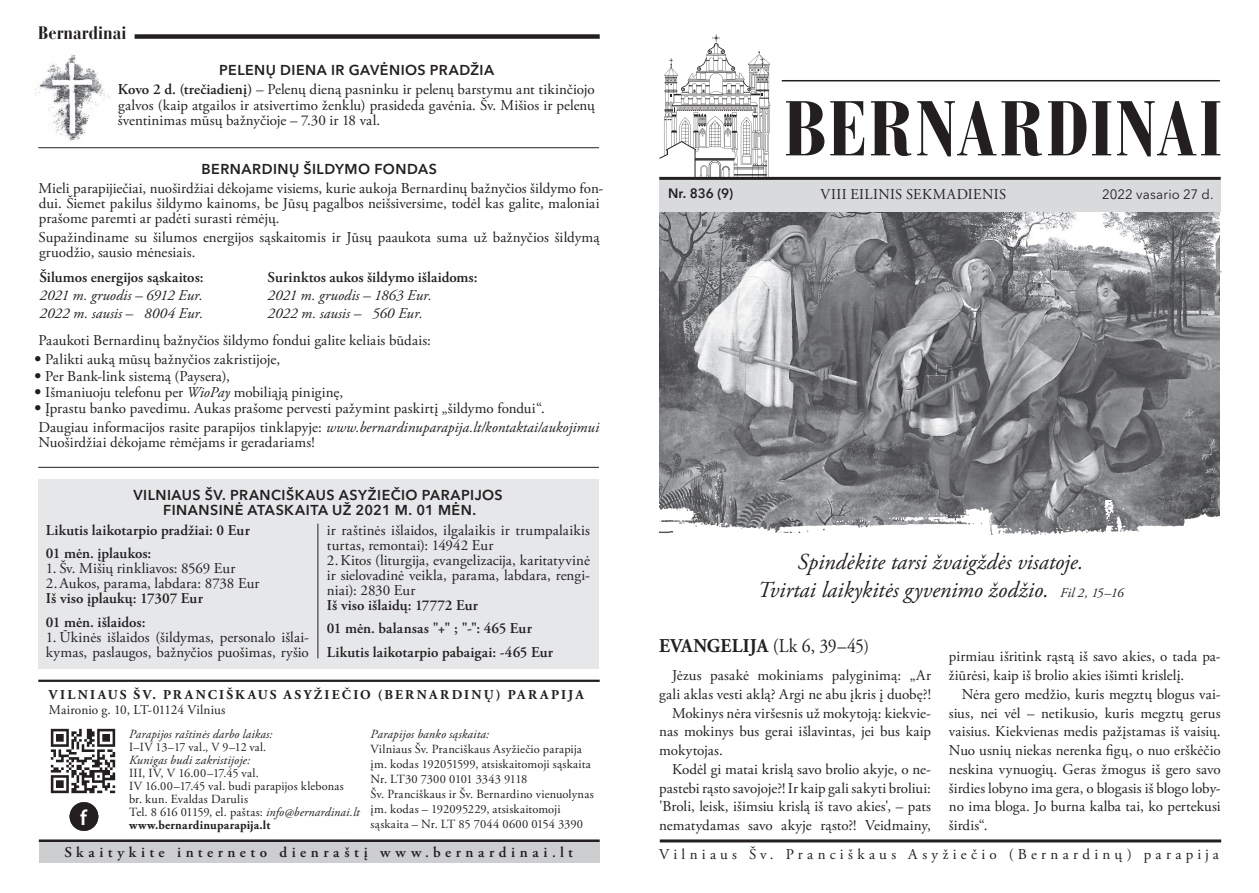
<style>
.page{position:relative;width:1259px;height:893px;background:#fff}
.page>*{position:absolute;margin:0;border:0;box-sizing:border-box;transform-origin:0 0}
.t1{font:700 condensed 76.95px "Bauer Bodoni CE";letter-spacing:.025em;color:#231f20}
.t2{font:italic 22.8px "Adobe Garamond Pro";color:#231f20}
.t3{font:600 21.6px "Myriad Pro";color:#fff}
.t4{font:700 19.5px "Adobe Garamond Pro";letter-spacing:.01em;color:#231f20;scale:.94 1}
.t5{font:700 condensed 18px "Bauer Bodoni CE";color:#231f20}
.t6{font:15px/18.8px "Adobe Garamond Pro";letter-spacing:.005em;color:#231f20}
.t7{font:600 15px "Adobe Garamond Pro";letter-spacing:.005em;color:#231f20}
.t8{font:italic 15px "Adobe Garamond Pro";letter-spacing:.005em;color:#231f20}
.t9{font:15px "Adobe Garamond Pro";letter-spacing:.285em;color:#231f20}
.t10{font:600 15px "Adobe Garamond Pro";letter-spacing:.305em;color:#231f20}
.t11{font:15px "Adobe Garamond Pro";letter-spacing:.025em;color:#231f20}
.t12{font:600 14.25px/14.2px "Avenir Next LT Pro";letter-spacing:.035em;color:#231f20;text-align:center}
.t13{font:700 13.5px "Adobe Garamond Pro";letter-spacing:.165em;color:#231f20}
.t14{font:13.5px "Adobe Garamond Pro";color:#231f20}
.t15{font:13.5px "Avenir Next LT Pro";letter-spacing:.01em;color:#231f20}
.t16{font:600 13.5px "Avenir Next LT Pro";color:#231f20}
.t17{font:12.45px/13px "Adobe Garamond Pro";letter-spacing:.015em;color:#231f20}
.t18{font:italic 12.45px "Adobe Garamond Pro";letter-spacing:.01em;color:#231f20}
.s1{font-weight:600}
.s2{font-family:"Avenir Next LT Pro";font-stretch:condensed}
.s3{font-style:italic}
.s4{font-weight:700}
.s5{font-size:13.35px}
.s6{font-weight:400}
.s7{font-weight:400;font-size:18px}
</style>
<div class="page">
<hr style="left:782px;top:80px;width:438px;height:1px;background:#231f20">
<hr style="left:39px;top:839px;width:561px;height:3px;background:#231f20">
<div style="left:135px;top:34px;width:465px;height:5px;background:#231f20"></div>
<hr style="left:660px;top:839px;width:561px;height:3px;background:#231f20">
<div style="left:39px;top:842px;width:561px;height:21px;background:#cdced0"></div>
<hr style="left:38px;top:680px;width:562px;height:2px;background:#231f20">
<svg style="left:659px;top:34px;width:111px;height:143px"></svg>
<hr style="left:659px;top:177px;width:561px;height:3px;background:#231f20">
<img style="left:50px;top:728px;width:66px;height:66px">
<div style="left:70px;top:802px;width:28px;height:29px;background:#231f20;border-radius:50%"></div>
<img style="left:659px;top:211px;width:561px;height:290px">
<div style="left:38px;top:480px;width:561px;height:189px;background:#e6e7e9"></div>
<hr style="left:317px;top:524px;width:1px;height:134px;background:#231f20">
<div style="left:659px;top:180px;width:561px;height:31px;background:#d9dadc"></div>
<img style="left:659px;top:501px;width:561px;height:34px">
<hr style="left:38px;top:147px;width:561px;height:1px;background:#231f20">
<hr style="left:38px;top:467px;width:561px;height:1px;background:#231f20">
<img style="left:34px;top:54px;width:76px;height:87px">
<p class="t5" style="left:38px;top:22px;width:90px">Bernardinai</p>
<p class="t12" style="left:219px;top:62px;width:276px">PELENŲ DIENA IR GAVĖNIOS PRADŽIA</p>
<p class="t6" style="left:118px;top:82px;width:479px;line-height:15.5px;text-align:justify"><span class="s1">Kovo 2 d. (trečiadienį)</span> – Pelenų dieną pasninku ir pelenų barstymu ant tikinčiojo galvos (kaip atgailos ir atsivertimo ženklu) prasideda gavėnia. Šv. Mišios ir pelenų šventinimas mūsų bažnyčioje – 7.30 ir 18 val.</p>
<p class="t12" style="left:202px;top:162px;width:237px">BERNARDINŲ ŠILDYMO FONDAS</p>
<p class="t6" style="left:38px;top:181px;width:566px;line-height:15px">Mieli parapijiečiai, nuoširdžiai dėkojame visiems, kurie aukoja Bernardinų bažnyčios šildymo fon&shy;dui. Šiemet pakilus šildymo kainoms, be Jūsų pagalbos neišsiversime, todėl kas galite, maloniai prašome paremti ar padėti surasti rėmėjų.</p>
<p class="t6" style="left:39px;top:231px;width:562px;line-height:15px">Supažindiname su šilumos energijos sąskaitomis ir Jūsų paaukota suma už bažnyčios šildymą gruodžio, sausio mėnesiais.</p>
<p class="t7" style="left:39px;top:269px;width:166px">Šilumos energijos sąskaitos:</p>
<p class="t8" style="left:39px;top:286px;width:165px">2021 m. gruodis – 6912 Eur.</p>
<p class="t8" style="left:39px;top:304px;width:165px">2022 m. sausis – 8004 Eur.</p>
<p class="t7" style="left:267px;top:269px;width:212px">Surinktos aukos šildymo išlaidoms:</p>
<p class="t8" style="left:267px;top:286px;width:166px">2021 m. gruodis – 1863 Eur.</p>
<p class="t8" style="left:267px;top:304px;width:157px">2022 m. sausis – 560 Eur.</p>
<p class="t6" style="left:38px;top:332px;width:394px">Paaukoti Bernardinų bažnyčios šildymo fondui galite keliais būdais:</p>
<p class="t6" style="left:34px;top:351px;width:248px"><span class="s2">•</span> Palikti auką mūsų bažnyčios zakristijoje,</p>
<p class="t6" style="left:34px;top:367px;width:197px"><span class="s2">•</span> Per Bank-link sistemą (Paysera),</p>
<p class="t6" style="left:34px;top:383px;width:311px"><span class="s2">•</span> Išmaniuoju telefonu per <span class="s3">WioPay</span> mobiliąją piniginę,</p>
<p class="t6" style="left:34px;top:400px;width:512px"><span class="s2">•</span> Įprastu banko pavedimu. Aukas prašome pervesti pažymint paskirtį „šildymo fondui“.</p>
<p class="t6" style="left:38px;top:421px;width:562px;line-height:15px">Daugiau informacijos rasite parapijos tinklapyje: <span class="s3">www.bernardinuparapija.lt/kontaktai/aukojimui<br></span>Nuoširdžiai dėkojame rėmėjams ir geradariams!</p>
<p class="t12" style="left:133px;top:488px;width:371px">VILNIAUS ŠV. PRANCIŠKAUS ASYŽIEČIO PARAPIJOS<br>FINANSINĖ ATASKAITA UŽ 2021 M. 01 MĖN.</p>
<p class="t7" style="left:46px;top:521px;width:205px">Likutis laikotarpio pradžiai: 0 Eur</p>
<p class="t7" style="left:46px;top:545px;width:107px">01 mėn. įplaukos:</p>
<p class="t6" style="left:46px;top:559px;width:191px">1. Šv. Mišių rinkliavos: 8569 Eur</p>
<p class="t6" style="left:46px;top:574px;width:215px">2.Aukos, parama, labdara: 8738 Eur</p>
<p class="t7" style="left:46px;top:590px;width:158px">Iš viso įplaukų: 17307 Eur</p>
<p class="t7" style="left:46px;top:613px;width:101px">01 mėn. išlaidos:</p>
<p class="t6" style="left:46px;top:630px;width:264px;line-height:15px">1. Ūkinės išlaidos (šildymas, personalo išlai&shy;kymas, paslaugos, bažnyčios puošimas, ryšio</p>
<p class="t6" style="left:327px;top:523px;width:264px;line-height:15px">ir raštinės išlaidos, ilgalaikis ir trumpalaikis turtas, remontai): 14942 Eur</p>
<p class="t6" style="left:327px;top:553px;width:264px;line-height:15px;text-align:justify">2.Kitos (liturgija, evangelizacija, karitatyvinė ir sielovadinė veikla, parama, labdara, rengi&shy;niai): 2830 Eur</p>
<p class="t7" style="left:327px;top:596px;width:153px">Iš viso išlaidų: 17772 Eur</p>
<p class="t7" style="left:327px;top:620px;width:206px">01 mėn. balansas "+" ; "-": 465 Eur</p>
<p class="t7" style="left:327px;top:643px;width:228px">Likutis laikotarpio pabaigai: -465 Eur</p>
<p class="t13" style="left:49px;top:687px;width:536px">VILNIAUS ŠV. PRANCIŠKAUS ASYŽIEČIO (BERNARDINŲ) PARAPIJA</p>
<p class="t14" style="left:49px;top:701px;width:178px">Maironio g. 10, LT-01124 Vilnius</p>
<p class="t18" style="left:370px;top:726px;width:120px">Parapijos banko sąskaita:</p>
<p class="t17" style="left:370px;top:742px;width:225px;line-height:15px">Vilniaus Šv. Pranciškaus Asyžiečio parapija įm. kodas 192051599, atsiskaitomoji sąskaita Nr. LT30 7300 0101 3343 9118<br>Šv. Pranciškaus ir Šv. Bernardino vienuolynas įm. kodas – 192095229, atsiskaitomoji</p>
<p class="t18" style="left:129px;top:726px;width:145px">Parapijos raštinės darbo laikas:</p>
<p class="t17" style="left:129px;top:741px;width:139px">I–IV 13–17 val., V 9–12 val.</p>
<p class="t18" style="left:129px;top:752px;width:123px">Kunigas budi zakristijoje:</p>
<p class="t17" style="left:129px;top:767px;width:232px">III, IV, V 16.00–17.45 val.<br>IV 16.00–17.45 val. budi parapijos klebonas br. kun. Evaldas Darulis<br>Tel. 8 616 01159, el. paštas: <span class="s3">info@bernardinai.lt </span><span class="s4">www.bernardinuparapija.lt</span></p>
<h3 class="t3" style="left:80px;top:804px;width:8px">f</h3>
<p class="t17" style="left:370px;top:818px;width:214px">sąskaita – Nr. LT 85 7044 0600 0154 3390</p>
<h1 class="t1" style="left:783px;top:82px;width:440px">BERNARDINAI</h1>
<p class="t16" style="left:668px;top:185px;width:67px">Nr. 836 (9)</p>
<p class="t11" style="left:820px;top:185px;width:187px">VIII EILINIS SEKMADIENIS</p>
<p class="t15" style="left:1102px;top:186px;width:113px">2022 vasario 27 d.</p>
<p class="t2" style="left:797px;top:548px;width:287px">Spindėkite tarsi žvaigždės visatoje.</p>
<p class="t2" style="left:757px;top:576px;width:368px">Tvirtai laikykitės gyvenimo žodžio. <span class="s5">Fil 2, 15–16</span></p>
<p class="t4" style="left:659px;top:635px;width:225px">EVANGELIJA <span class="s6">(Lk 6, 39–45</span><span class="s7">)</span></p>
<p class="t6" style="left:659px;top:666px;width:273px;text-align:right">Jėzus pasakė mokiniams palyginimą: „Ar gali aklas vesti aklą? Argi ne abu įkris į duobę?!</p>
<p class="t6" style="left:659px;top:704px;width:273px;text-align:justify;text-indent:13px">Mokinys nėra viršesnis už mokytoją: kiekvie&shy;nas mokinys bus gerai išlavintas, jei bus kaip mokytojas.</p>
<p class="t6" style="left:659px;top:760px;width:273px;text-align:justify;text-indent:13px">Kodėl gi matai krislą savo brolio akyje, o ne&shy;pastebi rąsto savojoje?! Ir kaip gali sakyti broliui: 'Broli, leisk, išimsiu krislą iš tavo akies', – pats nematydamas savo akyje rąsto?! Veidmainy,</p>
<p class="t6" style="left:949px;top:648px;width:273px">pirmiau išritink rąstą iš savo akies, o tada pa&shy;žiūrėsi, kaip iš brolio akies išimti krislelį.</p>
<p class="t6" style="left:949px;top:685px;width:273px;text-align:justify;text-indent:13px">Nėra gero medžio, kuris megztų blogus vai&shy;sius, nei vėl – netikusio, kuris megztų gerus vaisius. Kiekvienas medis pažįstamas iš vaisių.<br>Nuo usnių niekas nerenka figų, o nuo erškėčio neskina vynuogių. Geras žmogus iš gero savo širdies lobyno ima gera, o blogasis iš blogo loby&shy;no ima bloga. Jo burna kalba tai, ko pertekusi širdis“.</p>
<p class="t10" style="left:64px;top:844px;width:510px">Skaitykite interneto dienraštį www.bernardinai.lt</p>
<p class="t9" style="left:659px;top:845px;width:561px">Vilniaus Šv. Pranciškaus Asyžiečio (Bernardinų) parapija</p>
</div>
